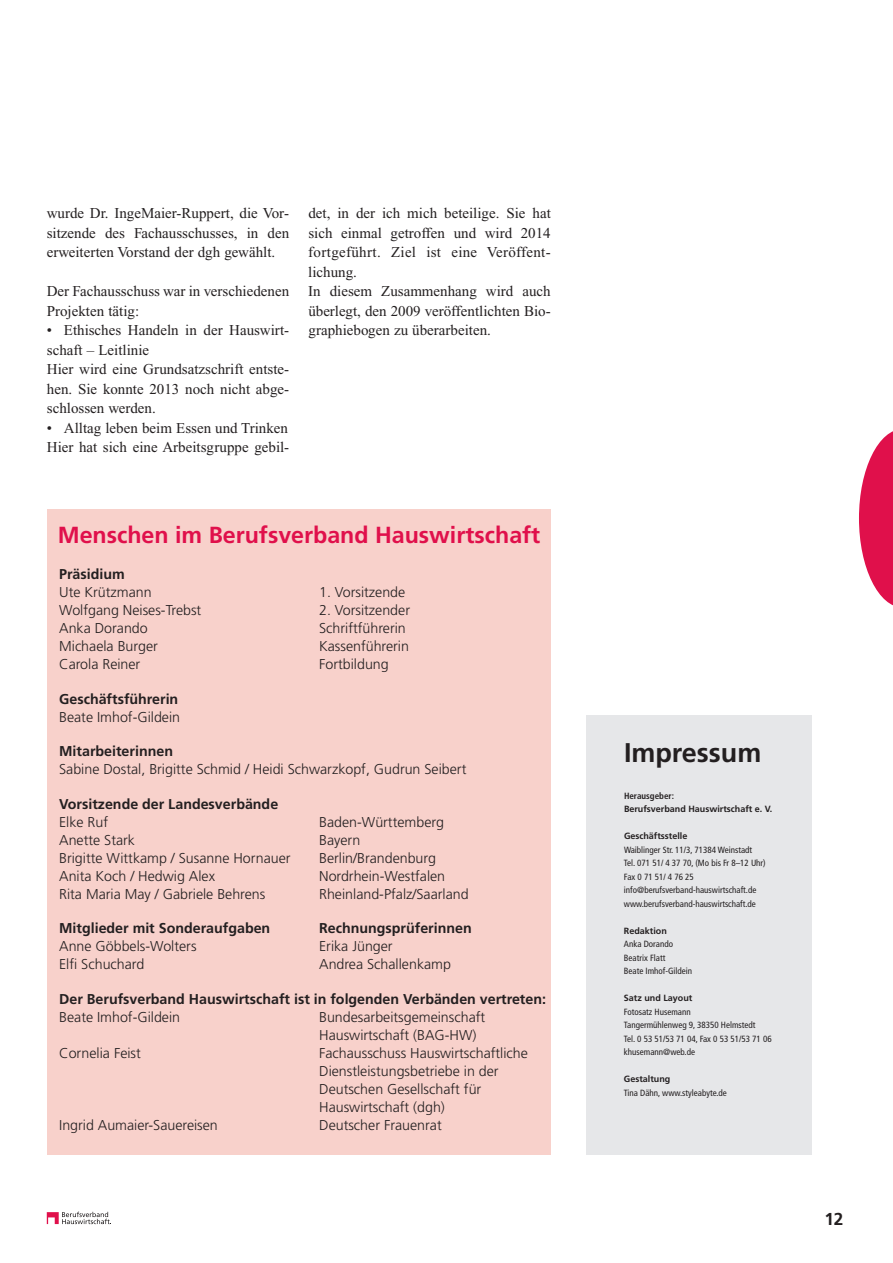
<style>
.page{position:relative;width:893px;height:1263px;background:#fff}
.page>*{position:absolute;margin:0;border:0;box-sizing:border-box;transform-origin:0 0}
.t1{font:700 27px "Frutiger";color:#231f20}
.t2{font:700 23.25px "Frutiger";color:#e0104b}
.t3{font:15px/19.5px "Times New Roman";color:#231f20}
.t4{font:300 14.25px/18px "Frutiger";color:#231f20}
.t5{font:700 14.25px "Frutiger";color:#231f20}
.t6{font:condensed 9px/13.5px "Frutiger";color:#231f20}
.t7{font:700 9px "Frutiger";color:#231f20}
.t8{font:700 condensed 9px "Frutiger";color:#231f20}
</style>
<div class="page">
<svg style="left:47px;top:1212px;width:64px;height:12px"></svg>
<svg style="left:859px;top:431px;width:34px;height:175px"></svg>
<div style="left:47px;top:509px;width:504px;height:645px;background:#f8d1cb"></div>
<div style="left:587px;top:715px;width:225px;height:439px;background:#e6e7e9"></div>
<p class="t3" style="left:47px;top:205px;width:244px;text-align:justify">wurde Dr. IngeMaier-Ruppert, die Vor&shy;sitzende des Fachausschusses, in den erweiterten Vorstand der dgh gewählt.</p>
<p class="t3" style="left:47px;top:283px;width:244px">Der Fachausschuss war in verschiedenen<br>Projekten tätig:</p>
<p class="t3" style="left:47px;top:322px;width:244px">• Ethisches Handeln in der Hauswirt&shy;schaft – Leitlinie<br>Hier wird eine Grundsatzschrift entste&shy;hen. Sie konnte 2013 noch nicht abge&shy;schlossen werden.</p>
<p class="t3" style="left:47px;top:419px;width:244px">• Alltag leben beim Essen und Trinken<br>Hier hat sich eine Arbeitsgruppe gebil-</p>
<p class="t3" style="left:308px;top:205px;width:244px">det, in der ich mich beteilige. Sie hat sich einmal getroffen und wird 2014 fortgeführt. Ziel ist eine Veröffent&shy;lichung.<br>In diesem Zusammenhang wird auch überlegt, den 2009 veröffentlichten Bio&shy;graphiebogen zu überarbeiten.</p>
<h2 class="t2" style="left:58px;top:526px;width:484px">Menschen im Berufsverband Hauswirtschaft</h2>
<p class="t5" style="left:59px;top:568px;width:67px">Präsidium</p>
<p class="t4" style="left:59px;top:584px;width:94px">Ute Krützmann</p>
<p class="t4" style="left:319px;top:584px;width:88px">1. Vorsitzende</p>
<p class="t4" style="left:59px;top:602px;width:144px">Wolfgang Neises-Trebst</p>
<p class="t4" style="left:319px;top:602px;width:92px">2. Vorsitzender</p>
<p class="t4" style="left:59px;top:620px;width:90px">Anka Dorando</p>
<p class="t4" style="left:319px;top:620px;width:88px">Schriftführerin</p>
<p class="t4" style="left:59px;top:638px;width:100px">Michaela Burger</p>
<p class="t4" style="left:319px;top:638px;width:91px">Kassenführerin</p>
<p class="t4" style="left:59px;top:656px;width:83px">Carola Reiner</p>
<p class="t4" style="left:319px;top:656px;width:71px">Fortbildung</p>
<p class="t5" style="left:59px;top:693px;width:121px">Geschäftsführerin</p>
<p class="t4" style="left:59px;top:709px;width:122px">Beate Imhof-Gildein</p>
<p class="t5" style="left:59px;top:745px;width:115px">Mitarbeiterinnen</p>
<p class="t4" style="left:59px;top:761px;width:409px">Sabine Dostal, Brigitte Schmid / Heidi Schwarzkopf, Gudrun Seibert</p>
<p class="t5" style="left:59px;top:798px;width:221px">Vorsitzende der Landesverbände</p>
<p class="t4" style="left:59px;top:814px;width:51px">Elke Ruf</p>
<p class="t4" style="left:319px;top:814px;width:126px">Baden-Württemberg</p>
<p class="t4" style="left:59px;top:832px;width:77px">Anette Stark</p>
<p class="t4" style="left:319px;top:832px;width:43px">Bayern</p>
<p class="t4" style="left:59px;top:850px;width:233px">Brigitte Wittkamp / Susanne Hornauer</p>
<p class="t4" style="left:319px;top:850px;width:119px">Berlin/Brandenburg</p>
<p class="t4" style="left:59px;top:868px;width:157px">Anita Koch / Hedwig Alex</p>
<p class="t4" style="left:319px;top:868px;width:128px">Nordrhein-Westfalen</p>
<p class="t4" style="left:59px;top:886px;width:208px">Rita Maria May / Gabriele Behrens</p>
<p class="t4" style="left:319px;top:886px;width:151px">Rheinland-Pfalz/Saarland</p>
<p class="t5" style="left:59px;top:922px;width:213px">Mitglieder mit Sonderaufgaben</p>
<p class="t5" style="left:319px;top:922px;width:154px">Rechnungsprüferinnen</p>
<p class="t4" style="left:59px;top:938px;width:139px">Anne Göbbels-Wolters</p>
<p class="t4" style="left:319px;top:938px;width:75px">Erika Jünger</p>
<p class="t4" style="left:59px;top:956px;width:87px">Elfi Schuchard</p>
<p class="t4" style="left:319px;top:956px;width:133px">Andrea Schallenkamp</p>
<p class="t5" style="left:59px;top:993px;width:488px">Der Berufsverband Hauswirtschaft ist in folgenden Verbänden vertreten:</p>
<p class="t4" style="left:59px;top:1009px;width:122px">Beate Imhof-Gildein</p>
<p class="t4" style="left:319px;top:1009px;width:168px">Bundesarbeitsgemeinschaft<br>Hauswirtschaft (BAG-HW)</p>
<p class="t4" style="left:59px;top:1045px;width:83px">Cornelia Feist</p>
<p class="t4" style="left:319px;top:1045px;width:210px">Fachausschuss Hauswirtschaftliche<br>Dienstleistungsbetriebe in der<br>Deutschen Gesellschaft für<br>Hauswirtschaft (dgh)</p>
<p class="t4" style="left:59px;top:1117px;width:160px">Ingrid Aumaier-Sauereisen</p>
<p class="t4" style="left:319px;top:1117px;width:124px">Deutscher Frauenrat</p>
<h1 class="t1" style="left:624px;top:742px;width:139px">Impressum</h1>
<p class="t8" style="left:624px;top:792px;width:52px">Herausgeber:</p>
<p class="t7" style="left:624px;top:806px;width:150px">Berufsverband Hauswirtschaft e. V.</p>
<p class="t7" style="left:624px;top:833px;width:65px">Geschäftsstelle</p>
<p class="t6" style="left:624px;top:844px;width:143px">Waiblinger Str. 11/3, 71384 Weinstadt Tel. 071 51/ 4 37 70, (Mo bis Fr 8–12 Uhr)<br>Fax 0 71 51/ 4 76 25 info@berufsverband-hauswirtschaft.de www.berufsverband-hauswirtschaft.de</p>
<p class="t7" style="left:624px;top:927px;width:44px">Redaktion</p>
<p class="t6" style="left:624px;top:938px;width:70px">Anka Dorando<br>Beatrix Flatt<br>Beate Imhof-Gildein</p>
<p class="t7" style="left:624px;top:995px;width:70px">Satz und Layout</p>
<p class="t6" style="left:624px;top:1006px;width:149px">Fotosatz Husemann<br>Tangermühlenweg 9, 38350 Helmstedt<br>Tel. 0 53 51/53 71 04, Fax 0 53 51/53 71 06 khusemann@web.de</p>
<p class="t7" style="left:624px;top:1076px;width:48px">Gestaltung</p>
<p class="t6" style="left:624px;top:1087px;width:104px">Tina Dähn, www.styleabyte.de</p>
</div>
